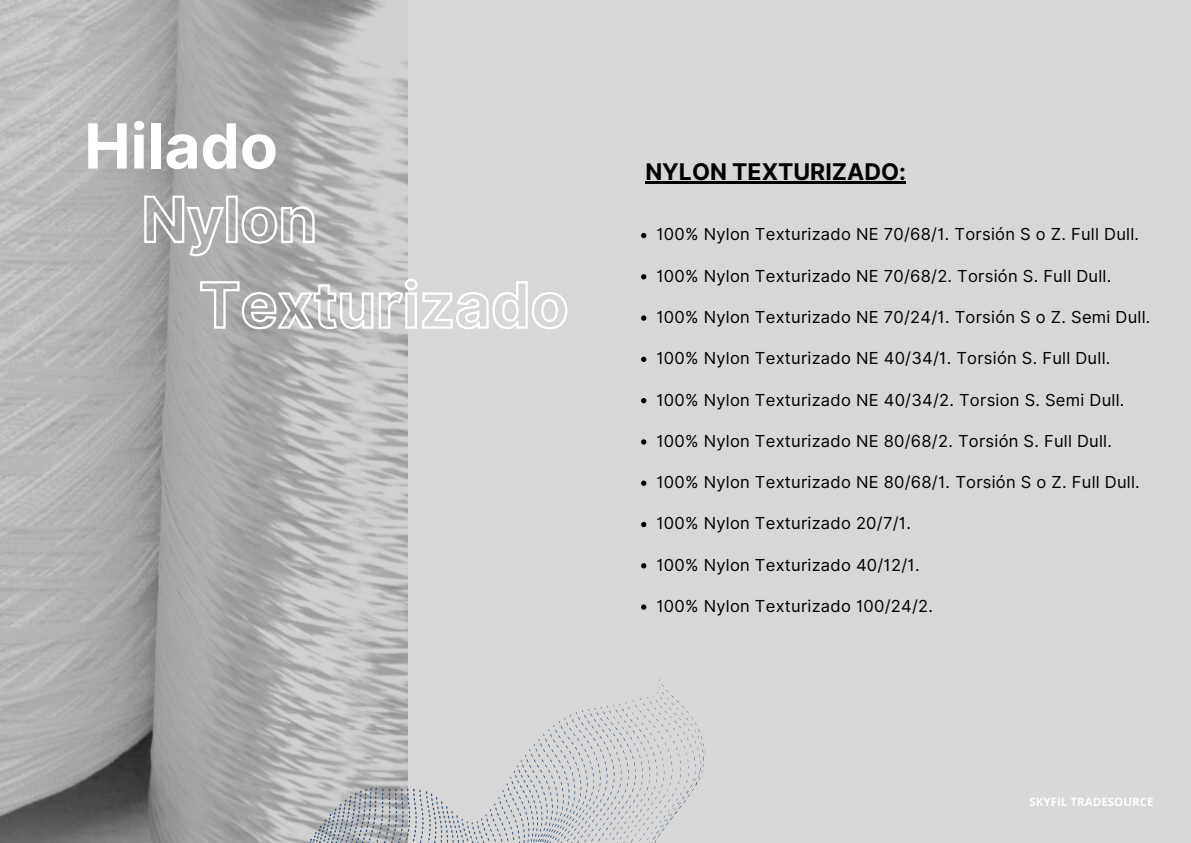
<style>
.page{position:relative;width:1191px;height:843px;background:#fff}
.page>*{position:absolute;margin:0;border:0;box-sizing:border-box;transform-origin:0 0}
.t1{font:700 62.1px "Inter";color:#fff}
.t2{font:700 23px "Inter";color:#000}
.t3{font:16.5px "Inter";letter-spacing:.015em;color:#000}
.t4{font:700 11.6px "Open Sans";color:#fff}
</style>
<div class="page">
<div style="left:0;top:0;width:1190px;height:842px;background:#d8d7d7"></div>
<hr style="left:645px;top:181px;width:260px;height:3px;background:#000">
<img style="left:0;top:0;width:408px;height:842px">
<svg style="left:143px;top:194px;width:173px;height:63px;background:#b8b8b8"></svg>
<svg style="left:199px;top:277px;width:369px;height:54px"></svg>
<svg style="left:211px;top:679px;width:493px;height:163px"></svg>
<svg style="left:641px;top:233px;width:5px;height:5px"></svg>
<svg style="left:641px;top:274px;width:5px;height:5px"></svg>
<svg style="left:641px;top:315px;width:5px;height:5px"></svg>
<svg style="left:641px;top:356px;width:5px;height:6px"></svg>
<svg style="left:641px;top:398px;width:5px;height:5px"></svg>
<svg style="left:641px;top:439px;width:5px;height:5px"></svg>
<svg style="left:641px;top:480px;width:5px;height:5px"></svg>
<svg style="left:641px;top:521px;width:5px;height:6px"></svg>
<svg style="left:641px;top:563px;width:5px;height:5px"></svg>
<svg style="left:641px;top:604px;width:5px;height:5px"></svg>
<p class="t1" style="left:84px;top:109px;width:195px">Hilado</p>
<p class="t2" style="left:645px;top:158px;width:262px">NYLON TEXTURIZADO:</p>
<p class="t3" style="left:656px;top:224px;width:484px">100% Nylon Texturizado NE 70/68/1. Torsión S o Z. Full Dull.</p>
<p class="t3" style="left:656px;top:266px;width:456px">100% Nylon Texturizado NE 70/68/2. Torsión S. Full Dull.</p>
<p class="t3" style="left:656px;top:307px;width:495px">100% Nylon Texturizado NE 70/24/1. Torsión S o Z. Semi Dull.</p>
<p class="t3" style="left:656px;top:348px;width:455px">100% Nylon Texturizado NE 40/34/1. Torsión S. Full Dull.</p>
<p class="t3" style="left:656px;top:389px;width:469px">100% Nylon Texturizado NE 40/34/2. Torsion S. Semi Dull.</p>
<p class="t3" style="left:656px;top:431px;width:457px">100% Nylon Texturizado NE 80/68/2. Torsión S. Full Dull.</p>
<p class="t3" style="left:656px;top:472px;width:485px">100% Nylon Texturizado NE 80/68/1. Torsión S o Z. Full Dull.</p>
<p class="t3" style="left:656px;top:513px;width:256px">100% Nylon Texturizado 20/7/1.</p>
<p class="t3" style="left:656px;top:554px;width:265px">100% Nylon Texturizado 40/12/1.</p>
<p class="t3" style="left:656px;top:596px;width:278px">100% Nylon Texturizado 100/24/2.</p>
<p class="t4" style="left:1029px;top:793px;width:126px">SKYFIL TRADESOURCE</p>
</div>
